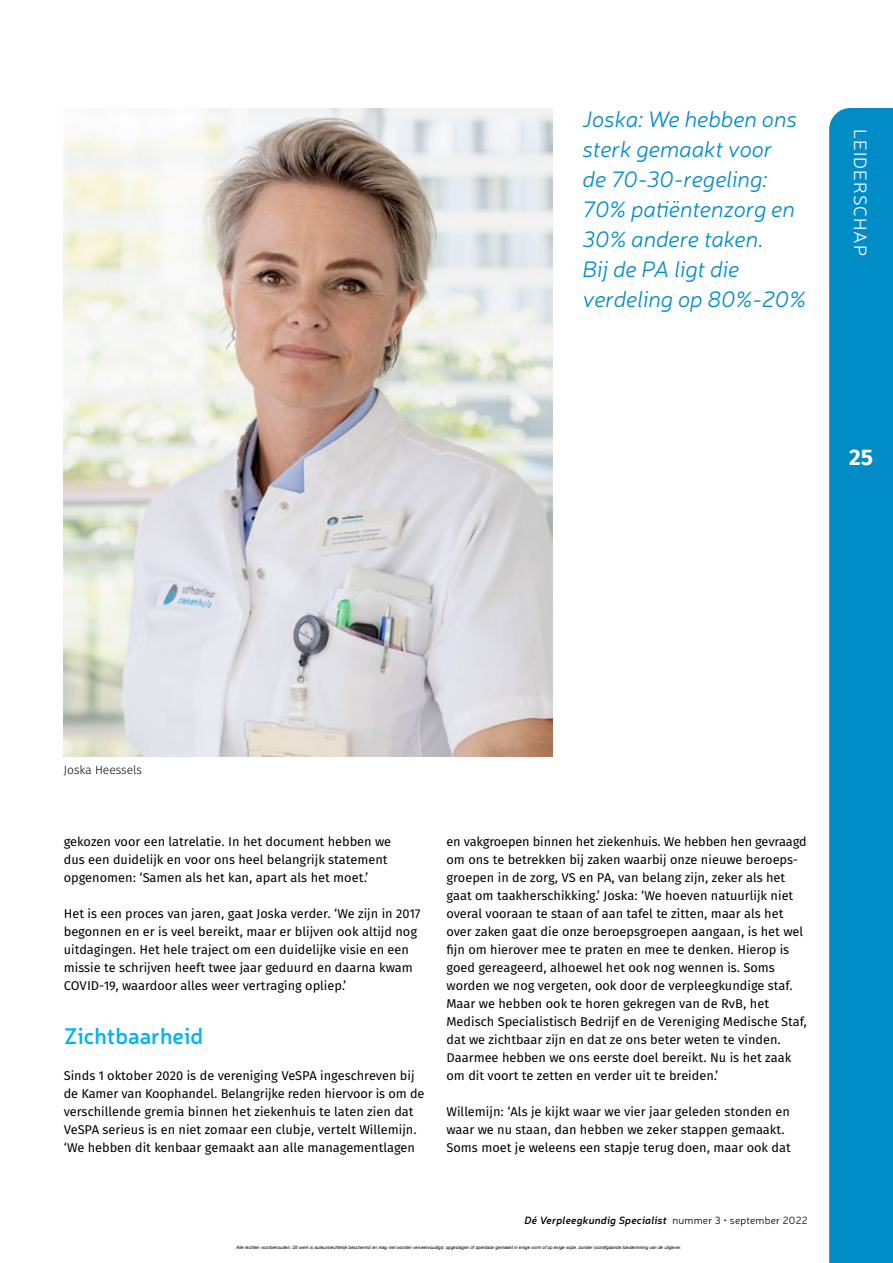
<style>
.page{position:relative;width:893px;height:1263px;background:#fff}
.page>*{position:absolute;margin:0;border:0;box-sizing:border-box;transform-origin:0 0}
.t1{font:italic 300 22.5px/30px "Neris";color:#008cc7}
.t2{font:600 22.5px "Neris";color:#00b6ee}
.t3{font:700 22.5px "Fira Sans OT";color:#fff}
.t4{font:300 18px "Neris";letter-spacing:.05em;color:#fff}
.t5{font:12.75px/18px "Fira Sans OT";color:#000}
.t6{font:12px "Fira Sans OT Light";color:#000}
.t7{font:italic 600 10.5px "Neris";letter-spacing:.02em;color:#000}
.t8{font:italic 4.5px "Arial";color:#000}
.s1{font-weight:300;font-style:normal}
</style>
<div class="page">
<div style="left:829px;top:108px;width:64px;height:1155px;background:#008cc7"></div>
<img style="left:64px;top:108px;width:489px;height:648px">
<h1 class="t1" style="left:583px;top:104px;width:225px">Joska: We hebben ons sterk gemaakt voor<br>de 70-30-regeling:<br>70% patiëntenzorg en<br>30% andere taken.<br>Bij de PA ligt die verdeling op 80%-20%</h1>
<h2 class="t4" style="left:872px;top:129px;width:128px;rotate:90deg">LEIDERSCHAP</h2>
<h1 class="t3" style="left:849px;top:441px;width:25px">25</h1>
<p class="t6" style="left:64px;top:761px;width:80px">Joska Heessels</p>
<p class="t5" style="left:64px;top:833px;width:329px">gekozen voor een latrelatie. In het document hebben we dus een duidelijk en voor ons heel belangrijk statement opgenomen: ‘Samen als het kan, apart als het moet.’</p>
<p class="t5" style="left:64px;top:906px;width:358px">Het is een proces van jaren, gaat Joska verder. ‘We zijn in 2017 begonnen en er is veel bereikt, maar er blijven ook altijd nog uitdagingen. Het hele traject om een duidelijke visie en een missie te schrijven heeft twee jaar geduurd en daarna kwam COVID-19, waardoor alles weer vertraging opliep.’</p>
<h1 class="t2" style="left:64px;top:1021px;width:141px">Zichtbaarheid</h1>
<p class="t5" style="left:64px;top:1067px;width:362px">Sinds 1 oktober 2020 is de vereniging VeSPA ingeschreven bij de Kamer van Koophandel. Belangrijke reden hiervoor is om de verschillende gremia binnen het ziekenhuis te laten zien dat VeSPA serieus is en niet zomaar een clubje, vertelt Willemijn. ‘We hebben dit kenbaar gemaakt aan alle managementlagen</p>
<p class="t5" style="left:446px;top:834px;width:362px">en vakgroepen binnen het ziekenhuis. We hebben hen gevraagd om ons te betrekken bij zaken waarbij onze nieuwe beroeps&shy;groepen in de zorg, VS en PA, van belang zijn, zeker als het gaat om taakherschikking.’ Joska: ‘We hoeven natuurlijk niet overal vooraan te staan of aan tafel te zitten, maar als het over zaken gaat die onze beroepsgroepen aangaan, is het wel fijn om hierover mee te praten en mee te denken. Hierop is goed gereageerd, alhoewel het ook nog wennen is. Soms worden we nog vergeten, ook door de verpleegkundige staf.<br>Maar we hebben ook te horen gekregen van de RvB, het Medisch Specialistisch Bedrijf en de Vereniging Medische Staf, dat we zichtbaar zijn en dat ze ons beter weten te vinden.<br>Daarmee hebben we ons eerste doel bereikt. Nu is het zaak om dit voort te zetten en verder uit te breiden.’</p>
<p class="t5" style="left:446px;top:1104px;width:346px">Willemijn: ‘Als je kijkt waar we vier jaar geleden stonden en waar we nu staan, dan hebben we zeker stappen gemaakt.<br>Soms moet je weleens een stapje terug doen, maar ook dat</p>
<p class="t7" style="left:524px;top:1213px;width:285px">Dé Verpleegkundig Specialist <span class="s1">nummer 3 • september 2022</span></p>
<p class="t8" style="left:236px;top:1245px;width:447px">Alle rechten voorbehouden. Dit werk is auteursrechtelijk beschermd en mag niet worden verveelvoudigd, opgeslagen of openbaar gemaakt in enige vorm of op enige wijze, zonder voorafgaande toestemming van de uitgever.</p>
</div>
